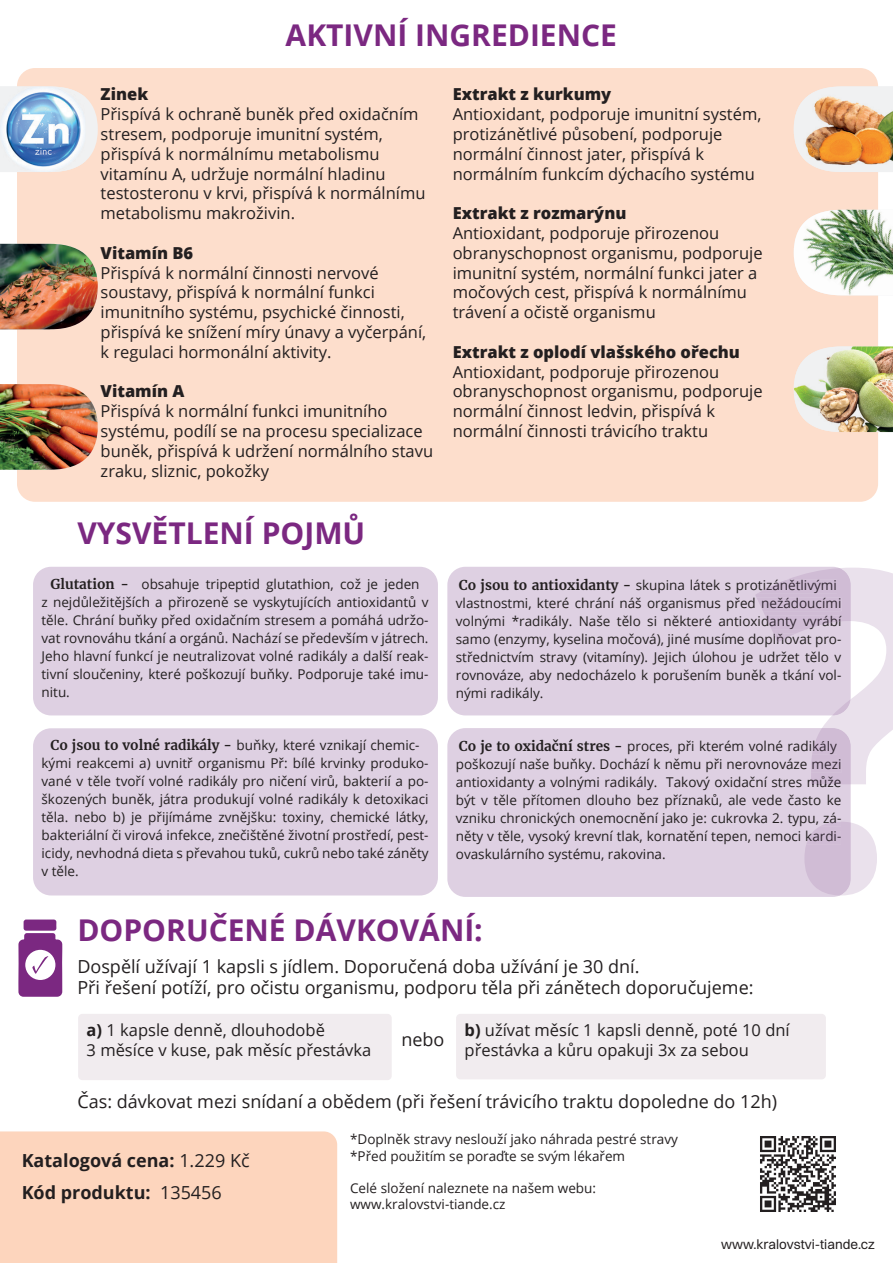
<style>
.page{position:relative;width:893px;height:1263px;background:#fff}
.page>*{position:absolute;margin:0;border:0;box-sizing:border-box;transform-origin:0 0}
.t1{font:700 30px "Open Sans";color:#7b2881}
.t2{font:18px/21.6px "Open Sans";color:#231f20}
.t3{font:700 18px/31.5px "Open Sans";color:#231f20}
.t4{font:16.5px/19.8px "Open Sans";color:#231f20}
.t5{font:800 16.5px "Open Sans";color:#231f20}
.t6{font:13.5px/18px "Open Sans";color:#231f20}
.t7{font:13.5px/18px "Open Sans";color:#322833}
.t8{font:13.5px "Switzer";color:#231f20}
.s1{font-family:"Merriweather";font-weight:700}
.s2{font-family:"Merriweather";font-weight:700;color:#231f20}
.s3{font-weight:700}
.s4{font-weight:400}
</style>
<div class="page">
<div style="left:17px;top:68px;width:861px;height:434px;background:#fddecc;border-radius:18px"></div>
<div style="left:0;top:1131px;width:337px;height:132px;background:#fdd5bd"></div>
<svg style="left:83px;top:95px;width:15px;height:68px"></svg>
<img style="left:0;top:86px;width:83px;height:86px">
<img style="left:794px;top:86px;width:99px;height:86px">
<img style="left:0;top:244px;width:98px;height:85px">
<img style="left:794px;top:210px;width:99px;height:85px">
<img style="left:0;top:384px;width:98px;height:86px">
<img style="left:794px;top:346px;width:99px;height:86px">
<img style="left:760px;top:1136px;width:76px;height:76px">
<svg style="left:18px;top:919px;width:44px;height:78px"></svg>
<div style="left:78px;top:1014px;width:314px;height:66px;background:#f1ecef;border-radius:4px"></div>
<div style="left:456px;top:1014px;width:370px;height:65px;background:#f1ecef;border-radius:4px"></div>
<div style="left:33px;top:567px;width:405px;height:148px;background:#ded0e2;border-radius:18px"></div>
<div style="left:33px;top:728px;width:405px;height:167px;background:#ded0e2;border-radius:18px"></div>
<div style="left:447px;top:567px;width:404px;height:148px;background:#ded0e2;border-radius:18px"></div>
<div style="left:447px;top:728px;width:404px;height:169px;background:#ded0e2;border-radius:18px"></div>
<svg style="left:755px;top:568px;width:138px;height:216px"></svg>
<div style="left:811px;top:776px;width:30px;height:8px;background:#d0bcd5"></div>
<svg style="left:804px;top:822px;width:73px;height:73px"></svg>
<h1 class="t1" style="left:286px;top:14px;width:333px">AKTIVNÍ INGREDIENCE</h1>
<p class="t5" style="left:101px;top:82px;width:49px">Zinek</p>
<p class="t4" style="left:101px;top:104px;width:326px">Přispívá k ochraně buněk před oxidačním stresem, podporuje imunitní systém, přispívá k normálnímu metabolismu vitamínu A, udržuje normální hladinu testosteronu v krvi, přispívá k normálnímu metabolismu makroživin.</p>
<p class="t5" style="left:101px;top:240px;width:94px">Vitamín B6</p>
<p class="t4" style="left:101px;top:262px;width:327px">Přispívá k normální činnosti nervové soustavy, přispívá k normální funkci imunitního systému, psychické činnosti, přispívá ke snížení míry únavy a vyčerpání, k regulaci hormonální aktivity.</p>
<p class="t5" style="left:101px;top:379px;width:85px">Vitamín A</p>
<p class="t4" style="left:101px;top:401px;width:334px">Přispívá k normální funkci imunitního systému, podílí se na procesu specializace buněk, přispívá k udržení normálního stavu zraku, sliznic, pokožky</p>
<h1 class="t1" style="left:77px;top:512px;width:289px">VYSVĚTLENÍ POJMŮ</h1>
<p class="t6" style="left:42px;top:574px;width:389px;text-indent:9px"><span class="s1">Glutation -</span> obsahuje tripeptid glutathion, což je jeden z nejdůležitějších a přirozeně se vyskytujících antioxidantů v těle. Chrání buňky před oxidačním stresem a pomáhá udržo&shy;vat rovnováhu tkání a orgánů. Nachází se především v játrech.<br>Jeho hlavní funkcí je neutralizovat volné radikály a další reak&shy;tivní sloučeniny, které poškozují buňky. Podporuje také imu&shy;nitu.</p>
<p class="t6" style="left:42px;top:736px;width:389px;text-indent:9px"><span class="s1">Co jsou to volné radikály -</span> buňky, které vznikají chemic&shy;kými reakcemi a) uvnitř organismu Př: bílé krvinky produko&shy;vané v těle tvoří volné radikály pro ničení virů, bakterií a po&shy;škozených buněk, játra produkují volné radikály k detoxikaci těla. nebo b) je přijímáme zvnějšku: toxiny, chemické látky, bakteriální či virová infekce, znečištěné životní prostředí, pest&shy;icidy, nevhodná dieta s převahou tuků, cukrů nebo také záněty v těle.</p>
<p class="t5" style="left:453px;top:82px;width:160px">Extrakt z kurkumy</p>
<p class="t4" style="left:453px;top:104px;width:310px">Antioxidant, podporuje imunitní systém, protizánětlivé působení, podporuje normální činnost jater, přispívá k normálním funkcím dýchacího systému</p>
<p class="t5" style="left:453px;top:201px;width:175px">Extrakt z rozmarýnu</p>
<p class="t4" style="left:453px;top:223px;width:311px">Antioxidant, podporuje přirozenou obranyschopnost organismu, podporuje imunitní systém, normální funkci jater a močových cest, přispívá k normálnímu trávení a očistě organismu</p>
<p class="t5" style="left:453px;top:339px;width:289px">Extrakt z oplodí vlašského ořechu</p>
<p class="t4" style="left:453px;top:361px;width:311px">Antioxidant, podporuje přirozenou obranyschopnost organismu, podporuje normální činnost ledvin, přispívá k normální činnosti trávicího traktu</p>
<p class="t7" style="left:459px;top:576px;width:380px"><span class="s2">Co jsou to antioxidanty -</span> skupina látek s protizánětlivými</p>
<p class="t7" style="left:456px;top:594px;width:387px;text-align:justify">vlastnostmi, které chrání náš organismus před nežádoucími volnými *radikály. Naše tělo si některé antioxidanty vyrábí samo (enzymy, kyselina močová), jiné musíme doplňovat pro-</p>
<p class="t6" style="left:456px;top:648px;width:387px;text-align:justify">střednictvím stravy (vitamíny). Jejich úlohou je udržet tělo v rovnováze, aby nedocházelo k porušením buněk a tkání vol&shy;nými radikály.</p>
<p class="t7" style="left:459px;top:737px;width:380px"><span class="s2">Co je to oxidační stres -</span> proces, při kterém volné radikály</p>
<p class="t6" style="left:456px;top:791px;width:387px">být v těle přítomen dlouho bez příznaků, ale vede často ke</p>
<p class="t7" style="left:456px;top:755px;width:387px">poškozují naše buňky. Dochází k němu při nerovnováze mezi antioxidanty a volnými radikály. Takový oxidační stres může</p>
<p class="t7" style="left:456px;top:809px;width:387px">vzniku chronických onemocnění jako je: cukrovka 2. typu, zá&shy;něty v těle, vysoký krevní tlak, kornatění tepen, nemoci kardi-</p>
<p class="t6" style="left:456px;top:845px;width:211px">ovaskulárního systému, rakovina.</p>
<h1 class="t1" style="left:77px;top:909px;width:407px">DOPORUČENÉ DÁVKOVÁNÍ:</h1>
<h2 class="t2" style="left:77px;top:955px;width:678px">Dospělí užívají 1 kapsli s jídlem. Doporučená doba užívání je 30 dní.<br>Při řešení potíží, pro očistu organismu, podporu těla při zánětech doporučujeme:</h2>
<h2 class="t2" style="left:401px;top:1028px;width:45px">nebo</h2>
<p class="t4" style="left:87px;top:1020px;width:286px"><span class="s3">a)</span> 1 kapsle denně, dlouhodobě<br>3 měsíce v kuse, pak měsíc přestávka</p>
<p class="t4" style="left:465px;top:1020px;width:327px"><span class="s3">b)</span> užívat měsíc 1 kapsli denně, poté 10 dní přestávka a kůru opakuji 3x za sebou</p>
<h2 class="t2" style="left:77px;top:1091px;width:701px">Čas: dávkovat mezi snídaní a obědem (při řešení trávicího traktu dopoledne do 12h)</h2>
<p class="t6" style="left:350px;top:1131px;width:329px;line-height:16.2px">*Doplněk stravy neslouží jako náhrada pestré stravy *Před použitím se poraďte se svým lékařem</p>
<p class="t6" style="left:350px;top:1180px;width:247px;line-height:16.2px">Celé složení naleznete na našem webu: www.kralovstvi-tiande.cz</p>
<h2 class="t3" style="left:22px;top:1144px;width:229px">Katalogová cena: <span class="s4">1.229 Kč<br></span>Kód produktu: <span class="s4">135456</span></h2>
<p class="t8" style="left:721px;top:1236px;width:155px">www.kralovstvi-tiande.cz</p>
</div>
